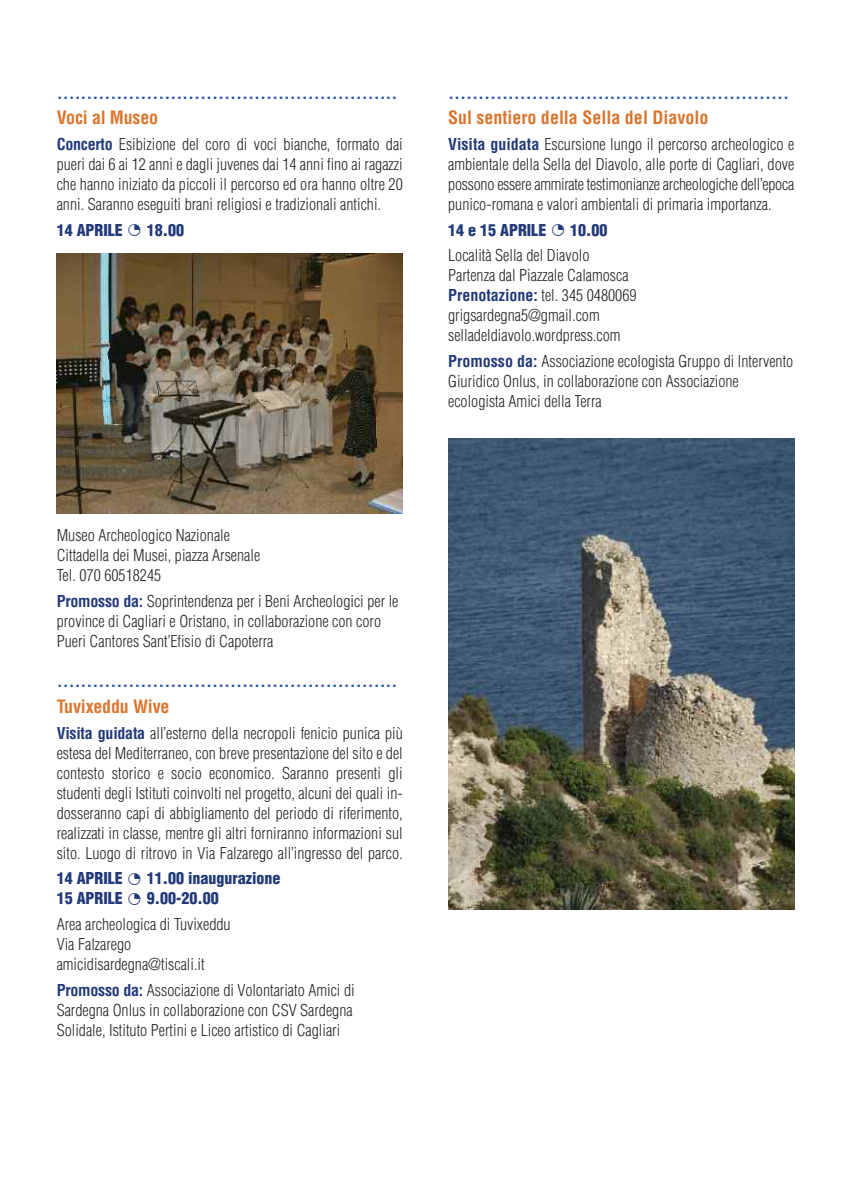
<style>
.page{position:relative;width:851px;height:1191px;background:#fff}
.page>*{position:absolute;margin:0;border:0;box-sizing:border-box;transform-origin:0 0}
.t1{font:700 condensed 18px "Helvetica";color:#295ba7}
.t2{font:700 condensed 18px "Helvetica";color:#da762e}
.t3{font:300 condensed 16px/20px "Helvetica";color:#272627}
.t4{font:900 condensed 16px/20px "Helvetica";color:#223a79}
.s1{font-weight:700;color:#223a79}
.s2{font-weight:900;color:#223a79}
.s3{color:#223a79}
</style>
<div class="page">
<img style="left:57px;top:254px;width:346px;height:259px">
<img style="left:448px;top:438px;width:346px;height:472px">
<p class="t1" style="left:57px;top:82px;width:342px">.........................................................</p>
<p class="t2" style="left:57px;top:107px;width:103px">Voci al Museo</p>
<p class="t3" style="left:57px;top:134px;width:347px;text-align:justify"><span class="s1">Concerto</span> Esibizione del coro di voci bianche, formato dai pueri dai 6 ai 12 anni e dagli juvenes dai 14 anni fino ai ragazzi che hanno iniziato da piccoli il percorso ed ora hanno oltre 20 anni. Saranno eseguiti brani religiosi e tradizionali antichi.</p>
<p class="t4" style="left:57px;top:220px;width:129px">14 APRILE ◔ 18.00</p>
<p class="t1" style="left:448px;top:82px;width:342px">.........................................................</p>
<p class="t2" style="left:448px;top:107px;width:262px">Sul sentiero della Sella del Diavolo</p>
<p class="t3" style="left:448px;top:134px;width:347px;text-align:justify"><span class="s1">Visita guidata</span> Escursione lungo il percorso archeologico e ambientale della Sella del Diavolo, alle porte di Cagliari, dove possono essere ammirate testimonianze archeologiche dell’epoca punico-romana e valori ambientali di primaria importanza.</p>
<p class="t3" style="left:448px;top:217px;width:161px;line-height:25.6px"><span class="s2">14 e 15 APRILE</span> <span class="s3">◔</span> <span class="s2">10.00<br></span>Località Sella del Diavolo</p>
<p class="t3" style="left:448px;top:266px;width:190px">Partenza dal Piazzale Calamosca<br><span class="s1">Prenotazione:</span> tel. 345 0480069 grigsardegna5@gmail.com selladeldiavolo.wordpress.com</p>
<p class="t3" style="left:448px;top:351px;width:346px"><span class="s1">Promosso da:</span> Associazione ecologista Gruppo di Intervento<br>Giuridico Onlus, in collaborazione con Associazione ecologista Amici della Terra</p>
<p class="t3" style="left:57px;top:526px;width:205px">Museo Archeologico Nazionale<br>Cittadella dei Musei, piazza Arsenale<br>Tel. 070 60518245</p>
<p class="t3" style="left:57px;top:591px;width:343px"><span class="s1">Promosso da:</span> Soprintendenza per i Beni Archeologici per le province di Cagliari e Oristano, in collaborazione con coro<br>Pueri Cantores Sant’Efisio di Capoterra</p>
<p class="t1" style="left:57px;top:670px;width:342px">.........................................................</p>
<p class="t2" style="left:57px;top:696px;width:114px">Tuvixeddu Wive</p>
<p class="t3" style="left:57px;top:723px;width:347px;text-align:justify"><span class="s1">Visita guidata</span> all’esterno della necropoli fenicio punica più estesa del Mediterraneo, con breve presentazione del sito e del contesto storico e socio economico. Saranno presenti gli studenti degli Istituti coinvolti nel progetto, alcuni dei quali in&shy;dosseranno capi di abbigliamento del periodo di riferimento, realizzati in classe, mentre gli altri forniranno informazioni sul sito. Luogo di ritrovo in Via Falzarego all’ingresso del parco.</p>
<p class="t4" style="left:57px;top:868px;width:225px">14 APRILE ◔ 11.00 inaugurazione<br>15 APRILE ◔ 9.00-20.00</p>
<p class="t3" style="left:57px;top:914px;width:175px">Area archeologica di Tuvixeddu<br>Via Falzarego amicidisardegna@tiscali.it</p>
<p class="t3" style="left:57px;top:980px;width:299px"><span class="s1">Promosso da:</span> Associazione di Volontariato Amici di<br>Sardegna Onlus in collaborazione con CSV Sardegna<br>Solidale, Istituto Pertini e Liceo artistico di Cagliari</p>
</div>
